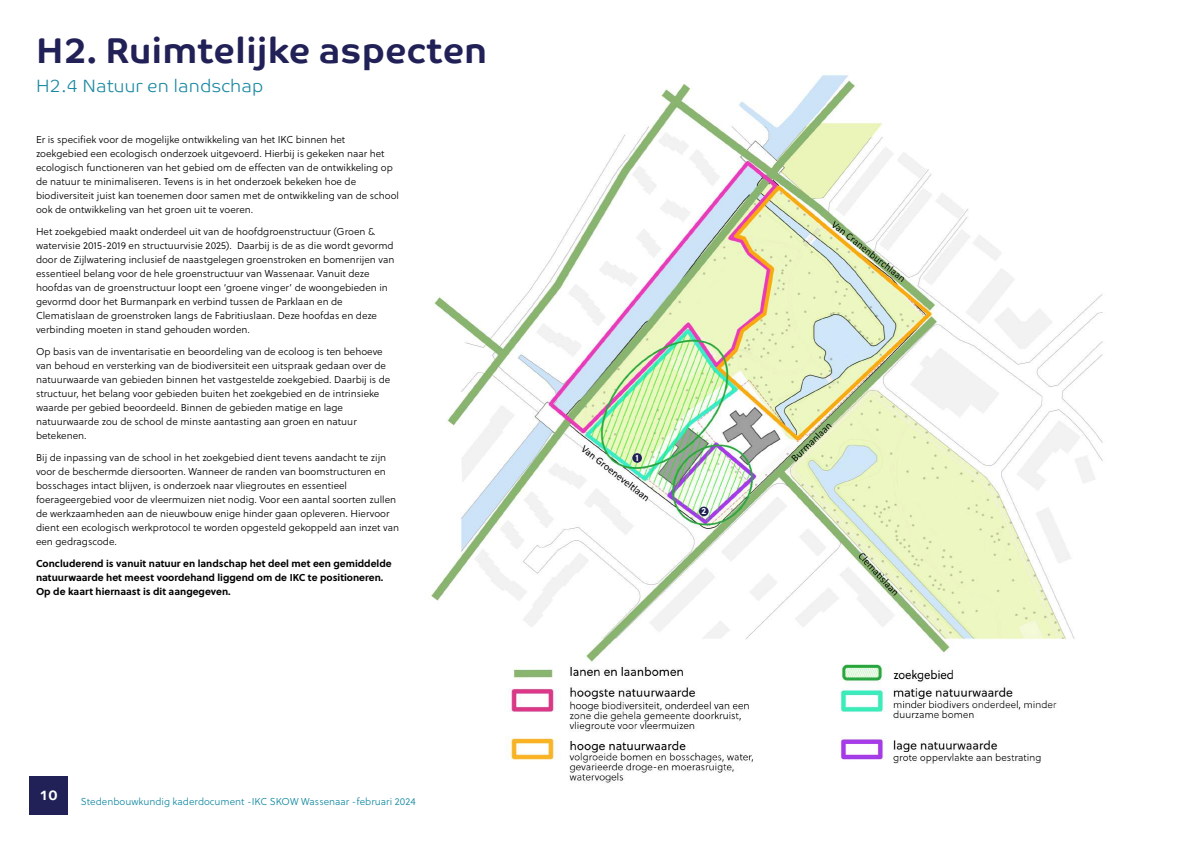
<style>
.page{position:relative;width:1191px;height:842px;background:#fff}
.page>*{position:absolute;margin:0;border:0;box-sizing:border-box;transform-origin:0 0}
.t1{font:700 36px "Co Text";color:#212157}
.t2{font:300 18px "Co Text";color:#1c89a2}
.t3{font:700 14px "Co Text";color:#fff}
.t4{font:300 10px/14px "Soleil";color:#000}
.t5{font:700 10px/14px "Soleil";color:#000}
.t6{font:300 10px "Soleil";color:#1589a2}
.t7{font:700 9px "Soleil";color:#fff}
</style>
<div class="page">
<img style="left:431px;top:75px;width:672px;height:708px">
<div style="left:632px;top:453px;width:10px;height:10px;background:#212157;border-radius:50%"></div>
<div style="left:699px;top:507px;width:9px;height:9px;background:#212157;border-radius:50%"></div>
<div style="left:29px;top:776px;width:39px;height:38px;background:#212157"></div>
<h1 class="t1" style="left:36px;top:35px;width:453px">H2. Ruimtelijke aspecten</h1>
<h2 class="t2" style="left:36px;top:78px;width:229px">H2.4 Natuur en landschap</h2>
<p class="t4" style="left:36px;top:133px;width:364px">Er is specifiek voor de mogelijke ontwikkeling van het IKC binnen het zoekgebied een ecologisch onderzoek uitgevoerd. Hierbij is gekeken naar het ecologisch functioneren van het gebied om de effecten van de ontwikkeling op de natuur te minimaliseren. Tevens is in het onderzoek bekeken hoe de biodiversiteit juist kan toenemen door samen met de ontwikkeling van de school ook de ontwikkeling van het groen uit te voeren.</p>
<p class="t4" style="left:36px;top:225px;width:360px">Het zoekgebied maakt onderdeel uit van de hoofdgroenstructuur (Groen &amp; watervisie 2015-2019 en structuurvisie 2025). Daarbij is de as die wordt gevormd door de Zijlwatering inclusief de naastgelegen groenstroken en bomenrijen van essentieel belang voor de hele groenstructuur van Wassenaar. Vanuit deze hoofdas van de groenstructuur loopt een ‘groene vinger’ de woongebieden in gevormd door het Burmanpark en verbind tussen de Parklaan en de Clematislaan de groenstroken langs de Fabritiuslaan. Deze hoofdas en deze verbinding moeten in stand gehouden worden.</p>
<p class="t4" style="left:36px;top:345px;width:356px">Op basis van de inventarisatie en beoordeling van de ecoloog is ten behoeve van behoud en versterking van de biodiversiteit een uitspraak gedaan over de natuurwaarde van gebieden binnen het vastgestelde zoekgebied. Daarbij is de structuur, het belang voor gebieden buiten het zoekgebied en de intrinsieke waarde per gebied beoordeeld. Binnen de gebieden matige en lage natuurwaarde zou de school de minste aantasting aan groen en natuur betekenen.</p>
<p class="t4" style="left:36px;top:451px;width:364px">Bij de inpassing van de school in het zoekgebied dient tevens aandacht te zijn voor de beschermde diersoorten. Wanneer de randen van boomstructuren en bosschages intact blijven, is onderzoek naar vliegroutes en essentieel foerageergebied voor de vleermuizen niet nodig. Voor een aantal soorten zullen de werkzaamheden aan de nieuwbouw enige hinder gaan opleveren. Hiervoor dient een ecologisch werkprotocol te worden opgesteld gekoppeld aan inzet van een gedragscode.</p>
<p class="t5" style="left:36px;top:557px;width:357px">Concluderend is vanuit natuur en landschap het deel met een gemiddelde natuurwaarde het meest voordehand liggend om de IKC te positioneren.<br>Op de kaart hiernaast is dit aangegeven.</p>
<h3 class="t3" style="left:39px;top:789px;width:20px">10</h3>
<p class="t6" style="left:81px;top:798px;width:336px">Stedenbouwkundig kaderdocument -IKC SKOW Wassenaar -februari 2024</p>
<p class="t7" style="left:635px;top:454px;width:5px">1</p>
<p class="t7" style="left:701px;top:508px;width:6px">2</p>
</div>
